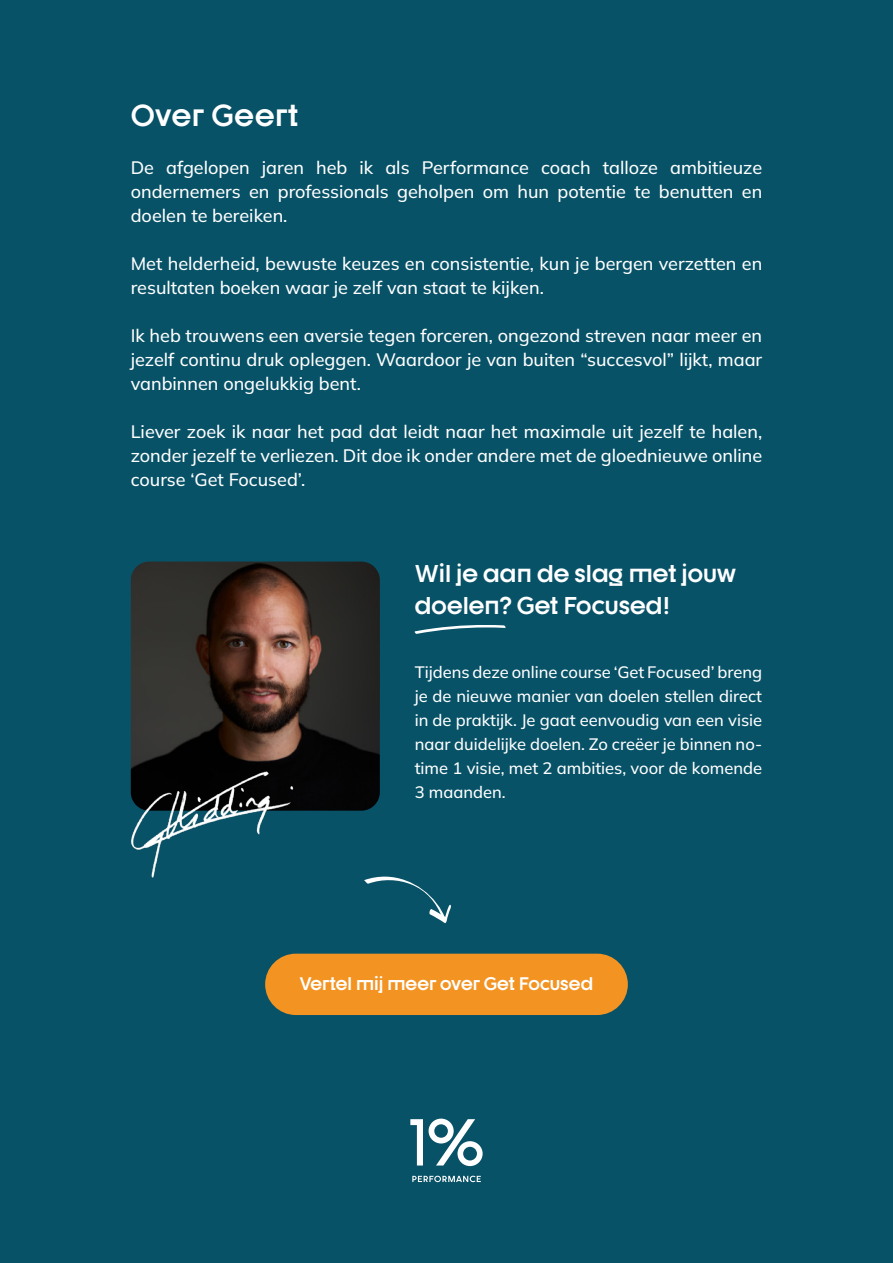
<style>
.page{position:relative;width:893px;height:1263px;background:#085268}
.page>*{position:absolute;margin:0;border:0;box-sizing:border-box;transform-origin:0 0}
.t1{font:700 30px "Dystopian";letter-spacing:.02em;color:#fff}
.t2{font:700 24px/31.5px "Dystopian";color:#fff}
.t3{font:200 18px/24px "Mulish";color:#fff;text-align:justify}
.t4{font:700 18px "Dystopian";color:#fff}
.t5{font:200 16.5px/24px "Mulish";color:#fff;text-align:justify}
</style>
<div class="page">
<svg style="left:412px;top:1176px;width:69px;height:6px"></svg>
<svg style="left:410px;top:1119px;width:13px;height:46px"></svg>
<svg style="left:429px;top:1118px;width:54px;height:48px"></svg>
<div style="left:265px;top:954px;width:363px;height:61px;background:#f39322;border-radius:31px"></div>
<svg style="left:364px;top:876px;width:87px;height:47px"></svg>
<img style="left:131px;top:562px;width:249px;height:249px">
<img style="left:130px;top:765px;width:168px;height:113px">
<svg style="left:414px;top:625px;width:92px;height:9px"></svg>
<h1 class="t1" style="left:131px;top:96px;width:169px">Over Geert</h1>
<p class="t3" style="left:131px;top:155px;width:633px">De afgelopen jaren heb ik als Performance coach talloze ambitieuze ondernemers en professionals geholpen om hun potentie te benutten en doelen te bereiken.</p>
<p class="t3" style="left:131px;top:251px;width:633px">Met helderheid, bewuste keuzes en consistentie, kun je bergen verzetten en resultaten boeken waar je zelf van staat te kijken.</p>
<p class="t3" style="left:131px;top:323px;width:633px">Ik heb trouwens een aversie tegen forceren, ongezond streven naar meer en jezelf continu druk opleggen. Waardoor je van buiten “succesvol” lijkt, maar vanbinnen ongelukkig bent.</p>
<p class="t3" style="left:131px;top:419px;width:633px">Liever zoek ik naar het pad dat leidt naar het maximale uit jezelf te halen, zonder jezelf te verliezen. Dit doe ik onder andere met de gloednieuwe online course ‘Get Focused’.</p>
<h2 class="t2" style="left:415px;top:557px;width:323px">Wil je aan de slag met jouw doelen? Get Focused!</h2>
<p class="t5" style="left:415px;top:660px;width:349px">Tijdens deze online course ‘Get Focused’ breng je de nieuwe manier van doelen stellen direct in de praktijk. Je gaat eenvoudig van een visie naar duidelijke doelen. Zo creëer je binnen no&shy;time 1 visie, met 2 ambities, voor de komende 3 maanden.</p>
<p class="t4" style="left:300px;top:972px;width:295px">Vertel mij meer over Get Focused</p>
</div>
